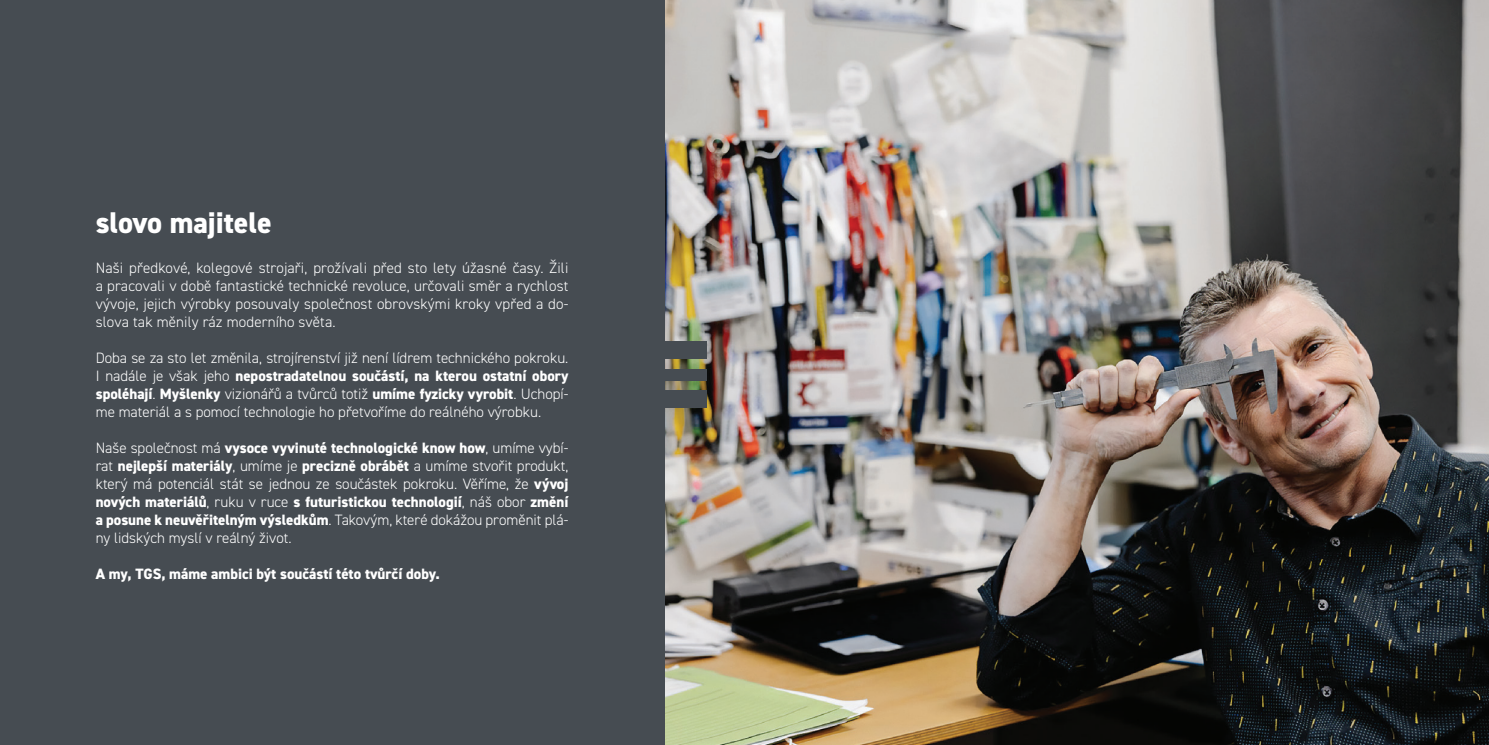
<style>
.page{position:relative;width:1489px;height:745px;background:#fff}
.page>*{position:absolute;margin:0;border:0;box-sizing:border-box;transform-origin:0 0}
.t1{font:800 30px "DIN2014";color:#fff}
.t2{font:300 15px/18px "DIN2014";color:#fff;text-align:justify}
.t3{font:800 15px "DIN2014";color:#fff}
.s1{font-weight:800}
</style>
<div class="page">
<img style="left:664px;top:0;width:824px;height:744px">
<div style="left:0;top:0;width:664px;height:744px;background:#464c52"></div>
<div style="left:620px;top:368px;width:87px;height:12px;background:#464c52"></div>
<div style="left:620px;top:341px;width:87px;height:17px;background:#464c52"></div>
<div style="left:620px;top:390px;width:87px;height:17px;background:#464c52"></div>
<h1 class="t1" style="left:96px;top:202px;width:177px">slovo majitele</h1>
<p class="t2" style="left:96px;top:258px;width:474px">Naši předkové, kolegové strojaři, prožívali před sto lety úžasné časy. Žili a pracovali v době fantastické technické revoluce, určovali směr a rychlost vývoje, jejich výrobky posouvaly společnost obrovskými kroky vpřed a do&shy;slova tak měnily ráz moderního světa.</p>
<p class="t2" style="left:96px;top:348px;width:474px">Doba se za sto let změnila, strojírenství již není lídrem technického pokroku.<br>I nadále je však jeho <span class="s1">nepostradatelnou součástí, na kterou ostatní obory spoléhají</span>. <span class="s1">Myšlenky</span> vizionářů a tvůrců totiž <span class="s1">umíme fyzicky vyrobit</span>. Uchopí&shy;me materiál a s pomocí technologie ho přetvoříme do reálného výrobku.</p>
<p class="t2" style="left:96px;top:438px;width:474px">Naše společnost má <span class="s1">vysoce vyvinuté technologické know how</span>, umíme vybí&shy;rat <span class="s1">nejlepší materiály</span>, umíme je <span class="s1">precizně obrábět</span> a umíme stvořit produkt, který má potenciál stát se jednou ze součástek pokroku. Věříme, že <span class="s1">vývoj nových materiálů</span>, ruku v ruce <span class="s1">s futuristickou technologií</span>, náš obor <span class="s1">změní a posune k neuvěřitelným výsledkům</span>. Takovým, které dokážou proměnit plá&shy;ny lidských myslí v reálný život.</p>
<p class="t3" style="left:96px;top:563px;width:346px">A my, TGS, máme ambici být součástí této tvůrčí doby.</p>
</div>
